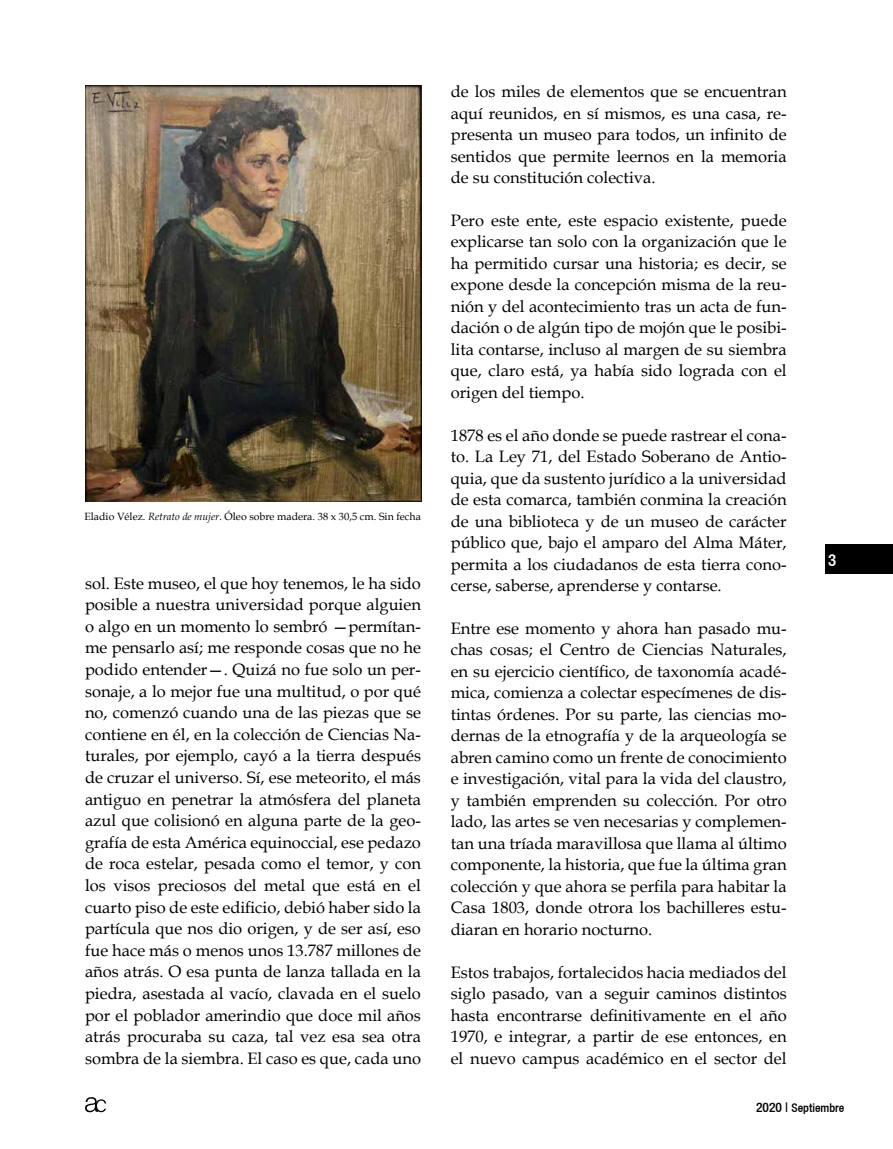
<style>
.page{position:relative;width:893px;height:1149px;background:#fff}
.page>*{position:absolute;margin:0;border:0;box-sizing:border-box;transform-origin:0 0}
.t1{font:500 condensed 16.95px "Helvetica 67";color:#fff}
.t2{font:16.5px/21.5px "Book Antiqua";color:#000;text-align:justify}
.t3{font:500 condensed 12px "Helvetica 67";color:#000}
.t4{font:10.5px "Book Antiqua";color:#000}
.s1{font-style:italic}
.s2{font-size:13.5px}
</style>
<div class="page">
<div style="left:825px;top:544px;width:68px;height:29px;background:#000"></div>
<svg style="left:85px;top:1097px;width:21px;height:14px"></svg>
<img style="left:85px;top:85px;width:336px;height:416px">
<p class="t4" style="left:84px;top:509px;width:338px">Eladio Vélez. <span class="s1">Retrato de mujer.</span> Óleo sobre madera. 38 x 30,5 cm. Sin fecha</p>
<p class="t2" style="left:85px;top:571px;width:337px">sol. Este museo, el que hoy tenemos, le ha sido posible a nuestra universidad porque alguien o algo en un momento lo sembró —permítan&shy;me pensarlo así; me responde cosas que no he podido entender—. Quizá no fue solo un per&shy;sonaje, a lo mejor fue una multitud, o por qué no, comenzó cuando una de las piezas que se contiene en él, en la colección de Ciencias Na&shy;turales, por ejemplo, cayó a la tierra después de cruzar el universo. Sí, ese meteorito, el más antiguo en penetrar la atmósfera del planeta azul que colisionó en alguna parte de la geo&shy;grafía de esta América equinoccial, ese pedazo de roca estelar, pesada como el temor, y con los visos preciosos del metal que está en el cuarto piso de este edificio, debió haber sido la partícula que nos dio origen, y de ser así, eso fue hace más o menos unos 13.787 millones de años atrás. O esa punta de lanza tallada en la piedra, asestada al vacío, clavada en el suelo por el poblador amerindio que doce mil años atrás procuraba su caza, tal vez esa sea otra sombra de la siembra. El caso es que, cada uno</p>
<p class="t2" style="left:451px;top:80px;width:337px">de los miles de elementos que se encuentran aquí reunidos, en sí mismos, es una casa, re&shy;presenta un museo para todos, un infinito de sentidos que permite leernos en la memoria de su constitución colectiva.</p>
<p class="t2" style="left:451px;top:209px;width:337px">Pero este ente, este espacio existente, puede explicarse tan solo con la organización que le ha permitido cursar una historia; es decir, se expone desde la concepción misma de la reu&shy;nión y del acontecimiento tras un acta de fun&shy;dación o de algún tipo de mojón que le posibi&shy;lita contarse, incluso al margen de su siembra que, claro está, ya había sido lograda con el origen del tiempo.</p>
<p class="t2" style="left:451px;top:424px;width:337px">1878 es el año donde se puede rastrear el cona&shy;to. La Ley 71, del Estado Soberano de Antio&shy;quia, que da sustento jurídico a la universidad de esta comarca, también conmina la creación de una biblioteca y de un museo de carácter público que, bajo el amparo del Alma Máter, permita a los ciudadanos de esta tierra cono&shy;cerse, saberse, aprenderse y contarse.</p>
<p class="t2" style="left:451px;top:617px;width:337px">Entre ese momento y ahora han pasado mu&shy;chas cosas; el Centro de Ciencias Naturales, en su ejercicio científico, de taxonomía acadé&shy;mica, comienza a colectar especímenes de dis&shy;tintas órdenes. Por su parte, las ciencias mo&shy;dernas de la etnografía y de la arqueología se abren camino como un frente de conocimiento e investigación, vital para la vida del claustro, y también emprenden su colección. Por otro lado, las artes se ven necesarias y complemen&shy;tan una tríada maravillosa que llama al último componente, la historia, que fue la última gran colección y que ahora se perfila para habitar la Casa 1803, donde otrora los bachilleres estu&shy;diaran en horario nocturno.</p>
<p class="t2" style="left:451px;top:960px;width:337px">Estos trabajos, fortalecidos hacia mediados del siglo pasado, van a seguir caminos distintos hasta encontrarse definitivamente en el año 1970, e integrar, a partir de ese entonces, en el nuevo campus académico en el sector del</p>
<p class="t1" style="left:828px;top:549px;width:10px">3</p>
<p class="t3" style="left:756px;top:1100px;width:90px"><span class="s2">2020 |</span> Septiembre</p>
</div>
